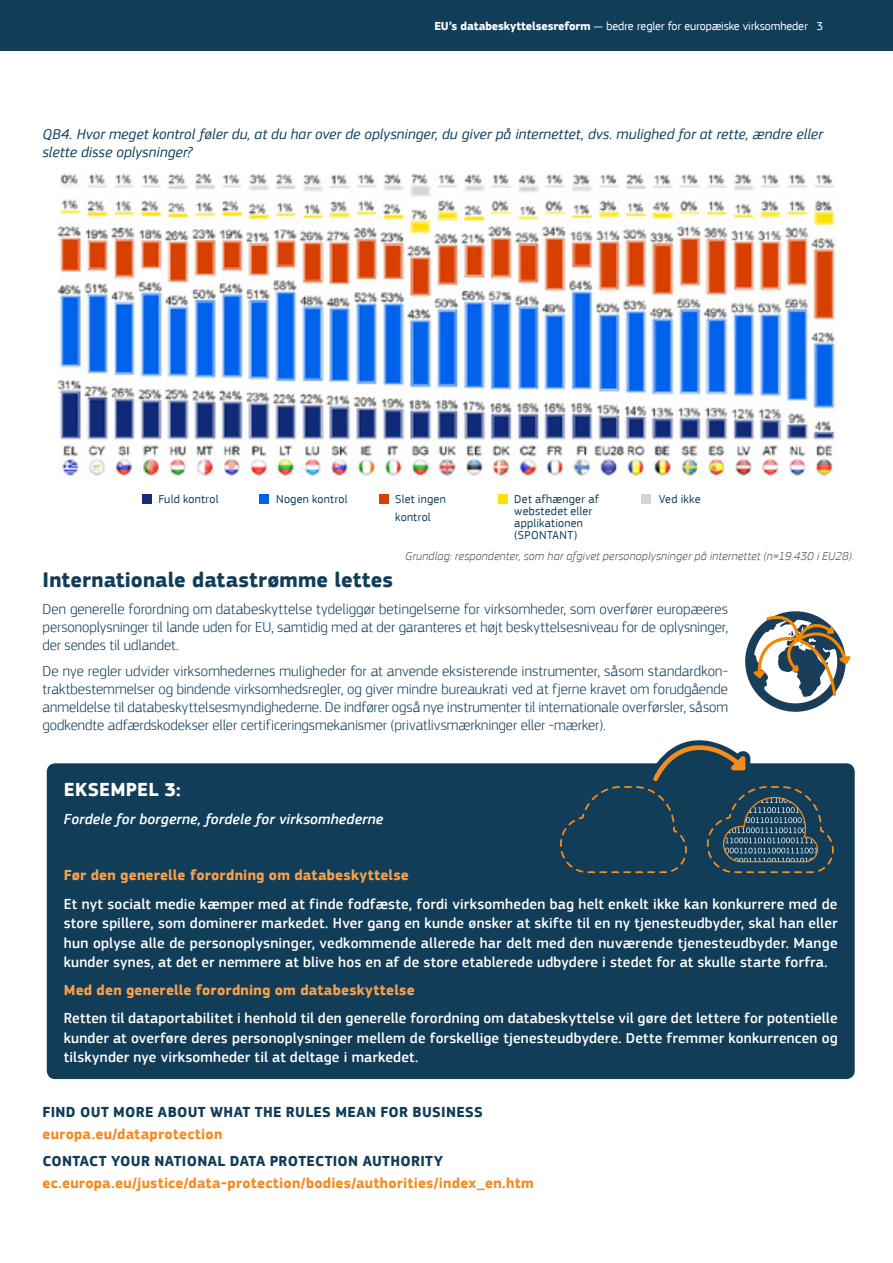
<style>
.page{position:relative;width:893px;height:1263px;background:#fff}
.page>*{position:absolute;margin:0;border:0;box-sizing:border-box;transform-origin:0 0}
.factsheet_-_body_tex{font:700 21.75px "EC Square Sans Pro";letter-spacing:.005em;color:#113d59}
.factsheet_-_box_-_su{font:700 19.5px "EC Square Sans Pro";letter-spacing:.015em;color:#fff}
.factsheet_-_box_-_bo{font:500 15px/19.5px "EC Square Sans Pro";letter-spacing:.01em;color:#fff;text-align:justify}
.factsheet_-_body_tex-2{font:300 15px/18px "EC Square Sans Pro";letter-spacing:-.005em;color:#113d59;text-align:justify}
.factsheet_-_box_-_su-2{font:italic 15px/18px "EC Square Sans Pro";letter-spacing:.005em;color:#113d59}
.factsheet_-_body_tex-3{font:700 15px "EC Square Sans Pro";letter-spacing:.015em;color:#f48c22}
.factsheet_-_body_tex-4{font:700 15px "EC Square Sans Pro";letter-spacing:.02em;color:#113d59}
.factsheet_-_box_-_bo-2{font:700 15px "EC Square Sans Pro";letter-spacing:.015em;color:#f7a04b}
.factsheet_-_box_-_bo-3{font:italic 500 15px "EC Square Sans Pro";letter-spacing:.005em;color:#fff}
.factsheet_-_box_-_su-3{font:12px/12px "EC Square Sans Pro";letter-spacing:.02em;color:#113d59}
.factsheet_-_body_tex-5{font:italic 300 12px "EC Square Sans Pro";letter-spacing:.01em;color:#57585a}
.t1{font:12px "EC Square Sans Pro";letter-spacing:-.01em;color:#fff}
.s1{font-weight:700}
</style>
<div class="page">
<div style="left:0;top:0;width:893px;height:51px;background:#113d59"></div>
<svg style="left:745px;top:611px;width:106px;height:101px"></svg>
<img style="left:57px;top:173px;width:781px;height:305px">
<div style="left:142px;top:494px;width:9px;height:9px;background:#122c79"></div>
<div style="left:260px;top:494px;width:9px;height:9px;background:#0163ec"></div>
<div style="left:379px;top:494px;width:9px;height:9px;background:#d84000"></div>
<div style="left:498px;top:494px;width:9px;height:9px;background:#ffe001"></div>
<div style="left:641px;top:494px;width:9px;height:9px;background:#d4d4d6"></div>
<div style="left:47px;top:763px;width:808px;height:316px;background:#113d59;border-radius:9px"></div>
<svg style="left:556px;top:740px;width:282px;height:134px"></svg>
<p class="t1" style="left:434px;top:19px;width:390px"><span class="s1">EU’s databeskyttelsesreform</span> — bedre regler for europæiske virksomheder 3</p>
<p class="factsheet_-_box_-_su-2" style="left:43px;top:125px;width:782px">QB4. Hvor meget kontrol føler du, at du har over de oplysninger, du giver på internettet, dvs. mulighed for at rette, ændre eller slette disse oplysninger?</p>
<p class="factsheet_-_box_-_su-3" style="left:158px;top:494px;width:62px">Fuld kontrol</p>
<p class="factsheet_-_box_-_su-3" style="left:276px;top:494px;width:73px">Nogen kontrol</p>
<p class="factsheet_-_box_-_su-3" style="left:395px;top:491px;width:52px;line-height:18px">Slet ingen kontrol</p>
<p class="factsheet_-_box_-_su-3" style="left:514px;top:494px;width:86px">Det afhænger af webstedet eller applikationen (SPONTANT)</p>
<p class="factsheet_-_box_-_su-3" style="left:659px;top:494px;width:43px">Ved ikke</p>
<p class="factsheet_-_body_tex-5" style="left:405px;top:549px;width:450px">Grundlag: respondenter, som har afgivet personoplysninger på internettet (n=19.430 i EU28).</p>
<p class="factsheet_-_body_tex" style="left:43px;top:567px;width:352px">Internationale datastrømme lettes</p>
<p class="factsheet_-_body_tex-2" style="left:43px;top:600px;width:687px">Den generelle forordning om databeskyttelse tydeliggør betingelserne for virksomheder, som overfører europæeres personoplysninger til lande uden for EU, samtidig med at der garanteres et højt beskyttelsesniveau for de oplysninger, der sendes til udlandet.</p>
<p class="factsheet_-_body_tex-2" style="left:43px;top:662px;width:687px">De nye regler udvider virksomhedernes muligheder for at anvende eksisterende instrumenter, såsom standardkon&shy;traktbestemmelser og bindende virksomhedsregler, og giver mindre bureaukrati ved at fjerne kravet om forudgående anmeldelse til databeskyttelsesmyndighederne. De indfører også nye instrumenter til internationale overførsler, såsom godkendte adfærdskodekser eller certificeringsmekanismer (privatlivsmærkninger eller -mærker).</p>
<p class="factsheet_-_box_-_su" style="left:64px;top:778px;width:119px">EKSEMPEL 3:</p>
<p class="factsheet_-_box_-_bo-3" style="left:64px;top:811px;width:321px">Fordele for borgerne, fordele for virksomhederne</p>
<p class="factsheet_-_box_-_bo-2" style="left:64px;top:866px;width:347px">Før den generelle forordning om databeskyttelse</p>
<p class="factsheet_-_box_-_bo" style="left:64px;top:894px;width:775px">Et nyt socialt medie kæmper med at finde fodfæste, fordi virksomheden bag helt enkelt ikke kan konkurrere med de store spillere, som dominerer markedet. Hver gang en kunde ønsker at skifte til en ny tjenesteudbyder, skal han eller hun oplyse alle de personoplysninger, vedkommende allerede har delt med den nuværende tjenesteudbyder. Mange kunder synes, at det er nemmere at blive hos en af de store etablerede udbydere i stedet for at skulle starte forfra.</p>
<p class="factsheet_-_box_-_bo-2" style="left:64px;top:981px;width:352px">Med den generelle forordning om databeskyttelse</p>
<p class="factsheet_-_box_-_bo" style="left:64px;top:1009px;width:775px">Retten til dataportabilitet i henhold til den generelle forordning om databeskyttelse vil gøre det lettere for potentielle kunder at overføre deres personoplysninger mellem de forskellige tjenesteudbydere. Dette fremmer konkurrencen og tilskynder nye virksomheder til at deltage i markedet.</p>
<p class="factsheet_-_body_tex-4" style="left:43px;top:1103px;width:442px">FIND OUT MORE ABOUT WHAT THE RULES MEAN FOR BUSINESS</p>
<p class="factsheet_-_body_tex-3" style="left:43px;top:1125px;width:181px">europa.eu/dataprotection</p>
<p class="factsheet_-_body_tex-4" style="left:43px;top:1152px;width:402px">CONTACT YOUR NATIONAL DATA PROTECTION AUTHORITY</p>
<p class="factsheet_-_body_tex-3" style="left:43px;top:1174px;width:493px">ec.europa.eu/justice/data-protection/bodies/authorities/index_en.htm</p>
</div>
